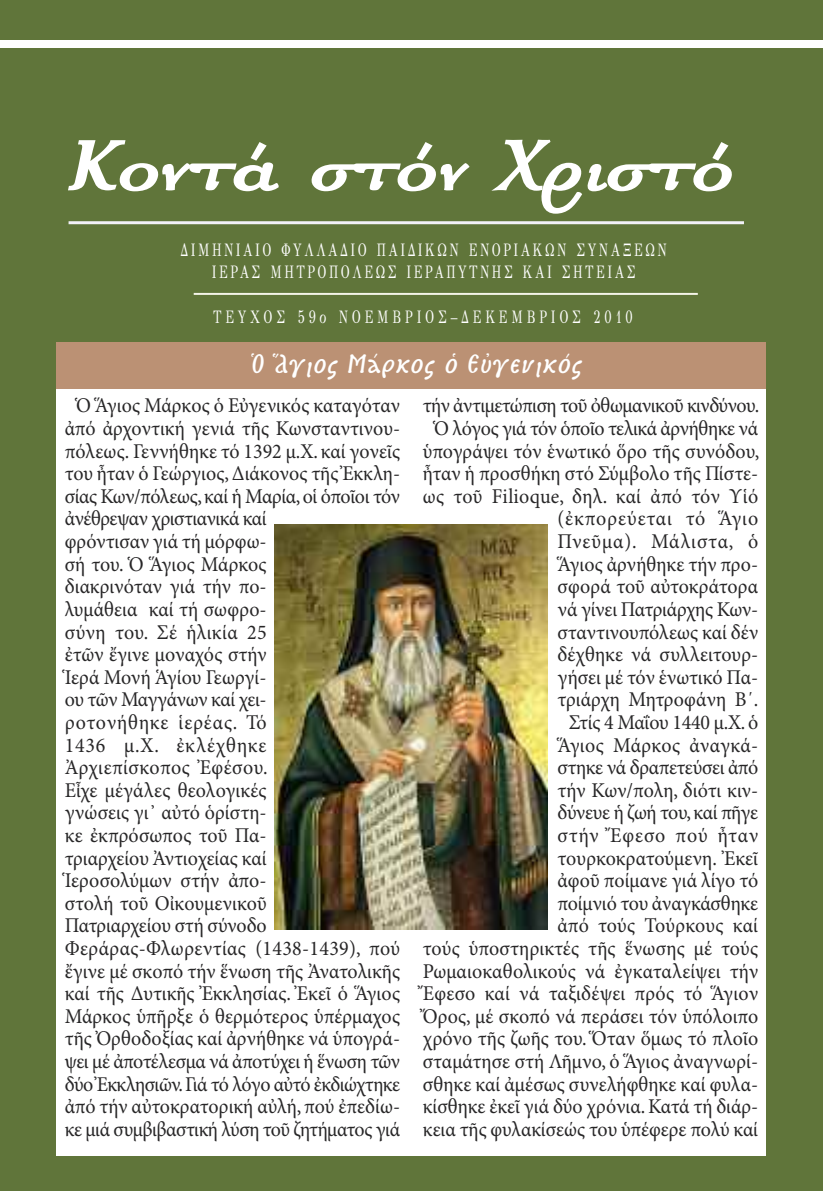
<style>
.page{position:relative;width:823px;height:1191px;background:#fff}
.page>*{position:absolute;margin:0;border:0;box-sizing:border-box;transform-origin:0 0}
.t1{font:italic 700 76px "Genesis";color:#fff}
.t2{font:italic 700 23.4px "KS Bouletee";letter-spacing:.1em;color:#fff}
.t3{font:21px/22.6px "Minion Pro";color:#272627;scale:.95 1}
.t4{font:18px/21.6px "GFS Didot";letter-spacing:.2em;color:#fff;text-align:center;scale:.7 1}
.t5{font:18px "GFS Didot";letter-spacing:.3em;color:#fff;scale:.7 1}
</style>
<div class="page">
<div style="left:0;top:1px;width:822px;height:39px;background:#60753a"></div>
<div style="left:0;top:49px;width:822px;height:294px;background:#60753a"></div>
<div style="left:0;top:336px;width:822px;height:855px;background:#60753a"></div>
<hr style="left:68px;top:221px;width:675px;height:3px;background:#f2f1f8">
<hr style="left:193px;top:293px;width:504px;height:2px;background:#f4f4e8">
<div style="left:57px;top:342px;width:708px;height:48px;background:#bb9174"></div>
<div style="left:57px;top:389px;width:708px;height:766px;background:#fff"></div>
<img style="left:275px;top:525px;width:272px;height:404px">
<h1 class="t1" style="left:67px;top:139px;width:679px">Kοντά στόν Xριστό</h1>
<p class="t4" style="left:180px;top:241px;width:695px">ΔIMHNIAIO ΦYΛΛAΔIO ΠAIΔIKΩN ENOPIAKΩN ΣYNAΞEΩN<br>IEPAΣ MHTPOΠOΛEΩΣ IEPAΠYTNHΣ KAI ΣHTEIAΣ</p>
<p class="t5" style="left:213px;top:311px;width:600px">TEYXOΣ 59ο ΝΟΕΜΒΡΙΟΣ–ΔΕΚΕΜΒΡΙΟΣ 2010</p>
<p class="t2" style="left:252px;top:353px;width:330px">Ὁ Ἅγιος Μάρκος ὁ Εὐγενικός</p>
<p class="t3" style="left:65px;top:396px;width:354px;text-indent:11px">Ὁ Ἅγιος Μάρκος ὁ Εὐγενικός καταγόταν ἀπό ἀρχοντική γενιά τῆς Κωνσταντινου&shy;πόλεως. Γεννήθηκε τό 1392 μ.Χ. καί γονεῖς του ἦταν ὁ Γεώργιος,Διάκονος τῆς Ἐκκλη&shy;σίας Κων/πόλεως,καί ἡ Μαρία,οἱ ὁποῖοι τόν ἀνέθρεψαν χριστιανικά καί<br>φρόντισαν γιά τή μόρφω-<br>σή του. Ὁ Ἅγιος Μάρκος<br>διακρινόταν γιά τήν πο-<br>λυμάθεια καί τή σωφρο-<br>σύνη του. Σέ ἡλικία 25<br>ἐτῶν ἔγινε μοναχός στήν<br>Ἱερά Μονή Ἁγίου Γεωργί-<br>ου τῶν Μαγγάνων καί χει-<br>ροτονήθηκε ἱερέας. Τό<br>1436 μ.Χ. ἐκλέχθηκε<br>Ἀρχιεπίσκοπος Ἐφέσου.<br>Εἶχε μέγάλες θεολογικές<br>γνώσεις γι᾽ αὐτό ὁρίστη-<br>κε ἐκπρόσωπος τοῦ Πα-<br>τριαρχείου Ἀντιοχείας καί<br>Ἱεροσολύμων στήν ἀπο-<br>στολή τοῦ Οἰκουμενικοῦ<br>Πατριαρχείου στή σύνοδο<br>Φεράρας-Φλωρεντίας (1438-1439), πού ἔγινε μέ σκοπό τήν ἕνωση τῆς Ἀνατολικῆς καί τῆς Δυτικῆς Ἐκκλησίας. Ἐκεῖ ὁ Ἅγιος<br>Μάρκος ὑπῆρξε ὁ θερμότερος ὑπέρμαχος τῆς Ὀρθοδοξίας καί ἀρνήθηκε νά ὑπογρά&shy;ψει μέ ἀποτέλεσμα νά ἀποτύχει ἡ ἕνωση τῶν δύο Ἐκκλησιῶν.Γιά τό λόγο αὐτό ἐκδιώχτηκε ἀπό τήν αὐτοκρατορική αὐλή, πού ἐπεδίω&shy;κε μιά συμβιβαστική λύση τοῦ ζητήματος γιά</p>
<p class="t3" style="left:422px;top:396px;width:355px;text-align:right">τήν ἀντιμετώπιση τοῦ ὀθωμανικοῦ κινδύνου.<br>Ὁ λόγος γιά τόν ὁποῖο τελικά ἀρνήθηκε νά ὑπογράψει τόν ἑνωτικό ὅρο τῆς συνόδου, ἦταν ἡ προσθήκη στό Σύμβολο τῆς Πίστε&shy;ως τοῦ Filioque, δηλ. καί ἀπό τόν Υἱό (ἐκπορεύεται τό Ἅγιο<br>Πνεῦμα). Μάλιστα, ὁ<br>Ἅγιος ἀρνήθηκε τήν προ-<br>σφορά τοῦ αὐτοκράτορα<br>νά γίνει Πατριάρχης Κων&shy;σταντινουπόλεως καί δέν<br>δέχθηκε νά συλλειτουρ-<br>γήσει μέ τόν ἑνωτικό Πα-<br>τριάρχη Μητροφάνη Β΄.<br>Στίς 4 Μαΐου 1440 μ.Χ. ὁ<br>Ἅγιος Μάρκος ἀναγκά-<br>στηκε νά δραπετεύσει ἀπό<br>τήν Κων/πολη, διότι κιν-<br>δύνευε ἡ ζωή του,καί πῆγε<br>στήν Ἔφεσο πού ἦταν τουρκοκρατούμενη. Ἐκεῖ<br>ἀφοῦ ποίμανε γιά λίγο τό<br>ποίμνιό του ἀναγκάσθηκε<br>ἀπό τούς Τούρκους καί<br>τούς ὑποστηρικτές τῆς ἕνωσης μέ τούς<br>Ρωμαιοκαθολικούς νά ἐγκαταλείψει τήν<br>Ἔφεσο καί νά ταξιδέψει πρός τό Ἅγιον<br>Ὄρος, μέ σκοπό νά περάσει τόν ὑπόλοιπο χρόνο τῆς ζωῆς του. Ὅταν ὅμως τό πλοῖο σταμάτησε στή Λῆμνο, ὁ Ἅγιος ἀναγνωρί&shy;σθηκε καί ἀμέσως συνελήφθηκε καί φυλα&shy;κίσθηκε ἐκεῖ γιά δύο χρόνια.Κατά τή διάρ&shy;κεια τῆς φυλακίσεώς του ὑπέφερε πολύ καί</p>
</div>
